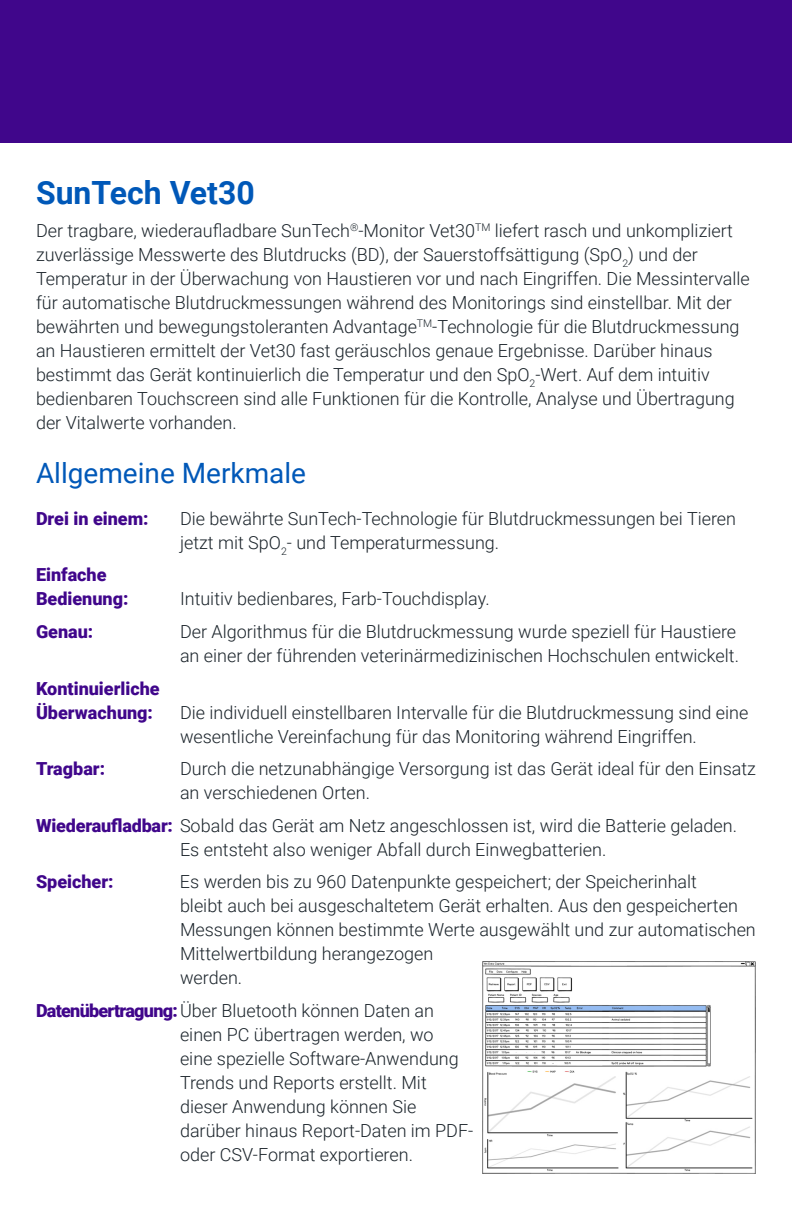
<style>
.page{position:relative;width:792px;height:1224px;background:#fff}
.page>*{position:absolute;margin:0;border:0;box-sizing:border-box;transform-origin:0 0}
.t1{font:700 32px "Roboto";color:#0058b8}
.t2{font:28px "Roboto";color:#0058b8}
.t3{font:300 18px/24px "Roboto";color:#1b242b}
.t4{font:900 18px "Roboto";color:#40068b}
.s1{font-weight:900;color:#40068b}
</style>
<div class="page">
<img style="left:482px;top:961px;width:274px;height:213px">
<div style="left:0;top:0;width:792px;height:142px;background:#40068b"></div>
<p class="t1" style="left:36px;top:170px;width:220px">SunTech Vet30</p>
<p class="t3" style="left:36px;top:218px;width:715px">Der tragbare, wiederaufladbare SunTech<sup>®</sup>-Monitor Vet30<sup>TM</sup> liefert rasch und unkompliziert zuverlässige Messwerte des Blutdrucks (BD), der Sauerstoffsättigung (SpO<sub>2</sub>) und der Temperatur in der Überwachung von Haustieren vor und nach Eingriffen. Die Messintervalle für automatische Blutdruckmessungen während des Monitorings sind einstellbar. Mit der bewährten und bewegungstoleranten Advantage<sup>TM</sup>-Technologie für die Blutdruckmessung an Haustieren ermittelt der Vet30 fast geräuschlos genaue Ergebnisse. Darüber hinaus bestimmt das Gerät kontinuierlich die Temperatur und den SpO<sub>2</sub>-Wert. Auf dem intuitiv bedienbaren Touchscreen sind alle Funktionen für die Kontrolle, Analyse und Übertragung der Vitalwerte vorhanden.</p>
<p class="t2" style="left:36px;top:453px;width:272px">Allgemeine Merkmale</p>
<p class="t4" style="left:36px;top:506px;width:114px">Drei in einem:</p>
<p class="t3" style="left:180px;top:506px;width:558px">Die bewährte SunTech-Technologie für Blutdruckmessungen bei Tieren jetzt mit SpO<sub>2</sub>- und Temperaturmessung.</p>
<p class="t4" style="left:36px;top:562px;width:72px">Einfache</p>
<p class="t4" style="left:36px;top:586px;width:94px">Bedienung:</p>
<p class="t3" style="left:180px;top:586px;width:311px">Intuitiv bedienbares, Farb-Touchdisplay.</p>
<p class="t4" style="left:36px;top:619px;width:59px">Genau:</p>
<p class="t3" style="left:180px;top:619px;width:561px">Der Algorithmus für die Blutdruckmessung wurde speziell für Haustiere an einer der führenden veterinärmedizinischen Hochschulen entwickelt.</p>
<p class="t4" style="left:36px;top:676px;width:125px">Kontinuierliche</p>
<p class="t4" style="left:36px;top:700px;width:119px">Überwachung:</p>
<p class="t3" style="left:180px;top:699px;width:570px">Die individuell einstellbaren Intervalle für die Blutdruckmessung sind eine wesentliche Vereinfachung für das Monitoring während Eingriffen.</p>
<p class="t4" style="left:36px;top:756px;width:71px">Tragbar:</p>
<p class="t3" style="left:180px;top:756px;width:577px">Durch die netzunabhängige Versorgung ist das Gerät ideal für den Einsatz an verschiedenen Orten.</p>
<p class="t3" style="left:180px;top:813px;width:559px;text-indent:-144px"><span class="s1">Wiederaufladbar:</span> Sobald das Gerät am Netz angeschlossen ist, wird die Batterie geladen.<br>Es entsteht also weniger Abfall durch Einwegbatterien.</p>
<p class="t4" style="left:36px;top:869px;width:79px">Speicher:</p>
<p class="t3" style="left:180px;top:869px;width:577px">Es werden bis zu 960 Datenpunkte gespeichert; der Speicherinhalt<br>bleibt auch bei ausgeschaltetem Gerät erhalten. Aus den gespeicherten Messungen können bestimmte Werte ausgewählt und zur automatischen Mittelwertbildung herangezogen<br>werden.</p>
<p class="t3" style="left:180px;top:998px;width:295px;text-indent:-144px"><span class="s1">Datenübertragung:</span>Über Bluetooth können Daten an einen PC übertragen werden, wo<br>eine spezielle Software-Anwendung Trends und Reports erstellt. Mit dieser Anwendung können Sie darüber hinaus Report-Daten im PDF&shy;oder CSV-Format exportieren.</p>
</div>
